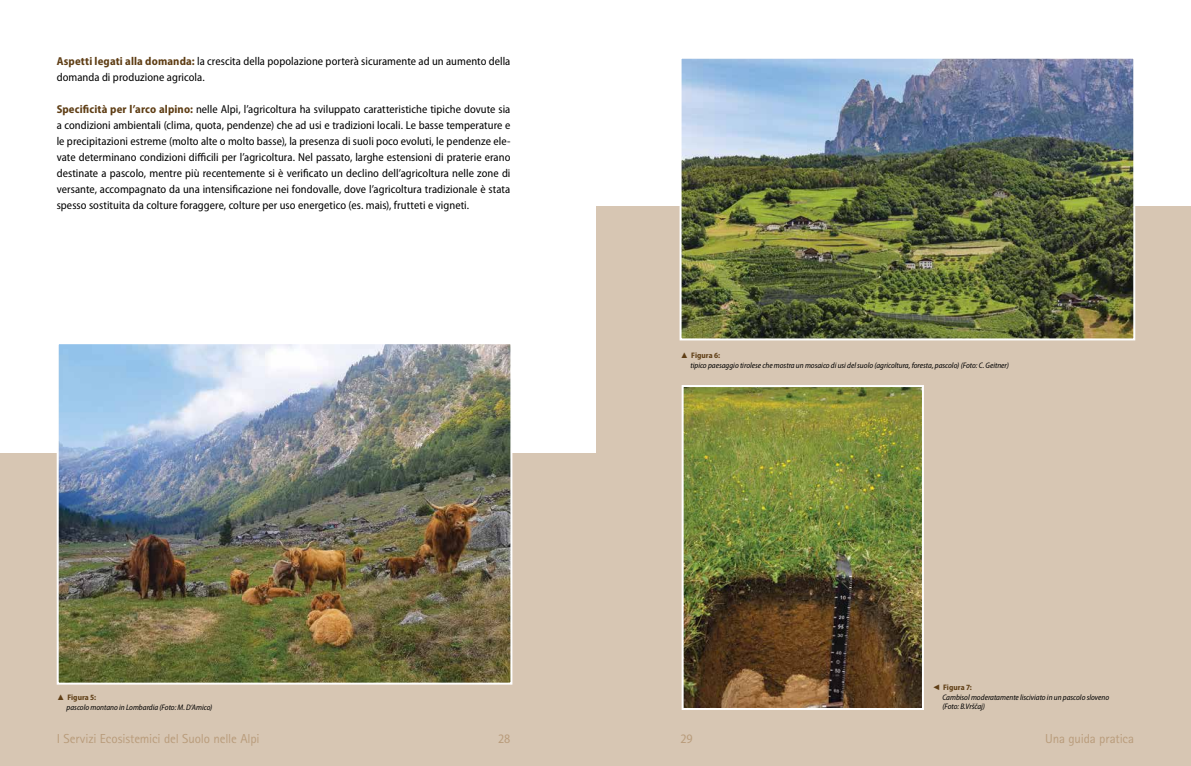
<style>
.page{position:relative;width:1191px;height:766px;background:#fff}
.page>*{position:absolute;margin:0;border:0;box-sizing:border-box;transform-origin:0 0}
.t1{font:13px "AE Rotis Brezserif";letter-spacing:-.01em;color:#b99c7b}
.t2{font:semi-condensed 13px "Myriad Pro";color:#b99c7b}
.t3{font:semi-condensed 11.5px/16px "Myriad Pro";letter-spacing:.005em;color:#000}
.t4{font:italic semi-condensed 8px/9.6px "Myriad Pro";color:#000}
.s1{font-weight:700;color:#5f3e15}
.s2{font-family:"Arial";font-style:normal;font-stretch:normal;color:#5f3e15}
.s3{font-weight:700;font-style:normal;color:#5f3e15}
</style>
<div class="page">
<div style="left:0;top:454px;width:596px;height:311px;background:#d7c6b3"></div>
<img style="left:60px;top:345px;width:449px;height:336px">
<div style="left:57px;top:342px;width:455px;height:342px;border:2px solid #fff"></div>
<div style="left:596px;top:206px;width:595px;height:559px;background:#d7c6b3"></div>
<img style="left:682px;top:60px;width:450px;height:277px">
<div style="left:679px;top:57px;width:456px;height:283px;border:2px solid #fff"></div>
<img style="left:684px;top:388px;width:237px;height:318px">
<div style="left:681px;top:385px;width:243px;height:324px;border:2px solid #fff"></div>
<p class="t3" style="left:57px;top:54px;width:455px"><span class="s1">Aspetti legati alla domanda:</span> la crescita della popolazione porterà sicuramente ad un aumento della domanda di produzione agricola.</p>
<p class="t3" style="left:57px;top:102px;width:455px;text-align:justify"><span class="s1">Specificità per l’arco alpino:</span> nelle Alpi, l’agricoltura ha sviluppato caratteristiche tipiche dovute sia a condizioni ambientali (clima, quota, pendenze) che ad usi e tradizioni locali. Le basse temperature e le precipitazioni estreme (molto alte o molto basse), la presenza di suoli poco evoluti, le pendenze ele&shy;vate determinano condizioni difficili per l’agricoltura. Nel passato, larghe estensioni di praterie erano destinate a pascolo, mentre più recentemente si è verificato un declino dell’agricoltura nelle zone di versante, accompagnato da una intensificazione nei fondovalle, dove l’agricoltura tradizionale è stata spesso sostituita da colture foraggere, colture per uso energetico (es. mais), frutteti e vigneti.</p>
<p class="t4" style="left:690px;top:351px;width:320px;text-indent:-10px"><span class="s2">▲</span> <span class="s3">Figura 6:<br></span>tipico paesaggio tirolese che mostra un mosaico di usi del suolo (agricoltura, foresta, pascolo) (Foto: C. Geitner)</p>
<p class="t4" style="left:67px;top:692px;width:147px;text-indent:-10px"><span class="s2">▲</span> <span class="s3">Figura 5:<br></span>pascolo montano in Lombardia (Foto: M. D‘Amico)</p>
<p class="t4" style="left:942px;top:682px;width:168px;text-indent:-10px"><span class="s2">◄</span> <span class="s3">Figura 7:<br></span>Cambisol moderatamente lisciviato in un pascolo sloveno (Foto: B.Vrščaj)</p>
<p class="t1" style="left:57px;top:730px;width:204px">I Servizi Ecosistemici del Suolo nelle Alpi</p>
<p class="t2" style="left:498px;top:731px;width:14px">28</p>
<p class="t2" style="left:680px;top:731px;width:14px">29</p>
<p class="t1" style="left:1045px;top:730px;width:91px">Una guida pratica</p>
</div>
